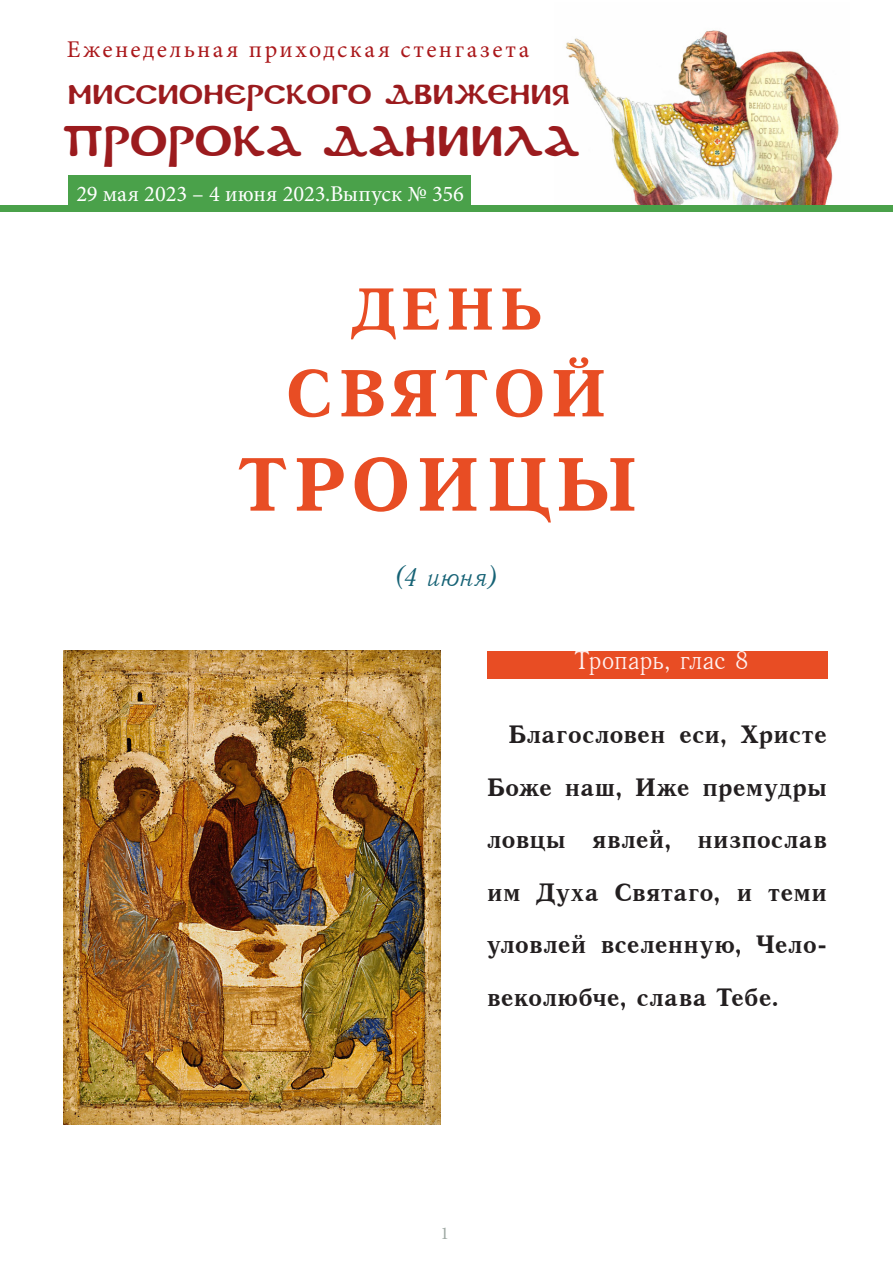
<style>
.page{position:relative;width:893px;height:1263px;background:#fff}
.page>*{position:absolute;margin:0;border:0;box-sizing:border-box;transform-origin:0 0}
.Название{font:76.5px "Quant Antiqua C Bold";letter-spacing:.07em;color:#e84d24}
.Название-2{font:67.5px "Quant Antiqua C Bold";letter-spacing:.07em;color:#e84d24}
.Название-3{font:60px "Quant Antiqua C Bold";color:#e84d24}
.t1{font:42px "DS Coptic";letter-spacing:.005em;color:#9b1b1e}
.t2{font:27px "DS Coptic";letter-spacing:.005em;color:#9b1b1e}
._2__Основной_текст{font:25.5px/52.5px "Quant Antiqua C Bold";letter-spacing:-.01em;color:#231f20;text-align:justify}
.Тропарь_белый{font:25.5px "Antiqua";letter-spacing:-.015em;color:#fff2f2}
.Курсив_число_святого{font:25.5px "Quant Antiqua C Italic";color:#156275}
.t3{font:24px "Minion Pro";letter-spacing:.105em;color:#aa181b}
.t4{font:22.5px "Minion Pro";color:#fff}
.t5{font:18px "Minion Pro";color:#9fa9a4}
</style>
<div class="page">
<img style="left:555px;top:30px;width:295px;height:176px">
<div style="left:68px;top:175px;width:403px;height:34px;background:#4aa14a"></div>
<div style="left:0;top:206px;width:893px;height:6px;background:#4aa14a"></div>
<img style="left:64px;top:651px;width:376px;height:474px">
<div style="left:487px;top:651px;width:340px;height:27px;background:#e84d24"></div>
<p class="t3" style="left:67px;top:33px;width:464px">Еженедельная приходская стенгазета</p>
<p class="t2" style="left:68px;top:77px;width:504px">Миссионерского движения</p>
<p class="t1" style="left:62px;top:113px;width:519px">ПРОРОКА ДАНИИЛА</p>
<p class="t4" style="left:77px;top:179px;width:389px">29 мая 2023 – 4 июня 2023.Выпуск № 356</p>
<p class="Название-3" style="left:351px;top:277px;width:193px">ДЕНЬ</p>
<p class="Название-2" style="left:286px;top:357px;width:323px">СВЯТОЙ</p>
<p class="Название" style="left:238px;top:444px;width:402px">ТРОИЦЫ</p>
<p class="Курсив_число_святого" style="left:393px;top:562px;width:107px">(4 июня)</p>
<p class="Тропарь_белый" style="left:575px;top:647px;width:175px">Тропарь, глас 8</p>
<p class="_2__Основной_текст" style="left:487px;top:709px;width:342px;text-indent:21px">Благословен еси, Христе Боже наш, Иже премудры ловцы явлей, низпослав им Духа Святаго, и теми уловлей вселенную, Чело&shy;веколюбче, слава Тебе.</p>
<p class="t5" style="left:440px;top:1221px;width:10px">1</p>
</div>
